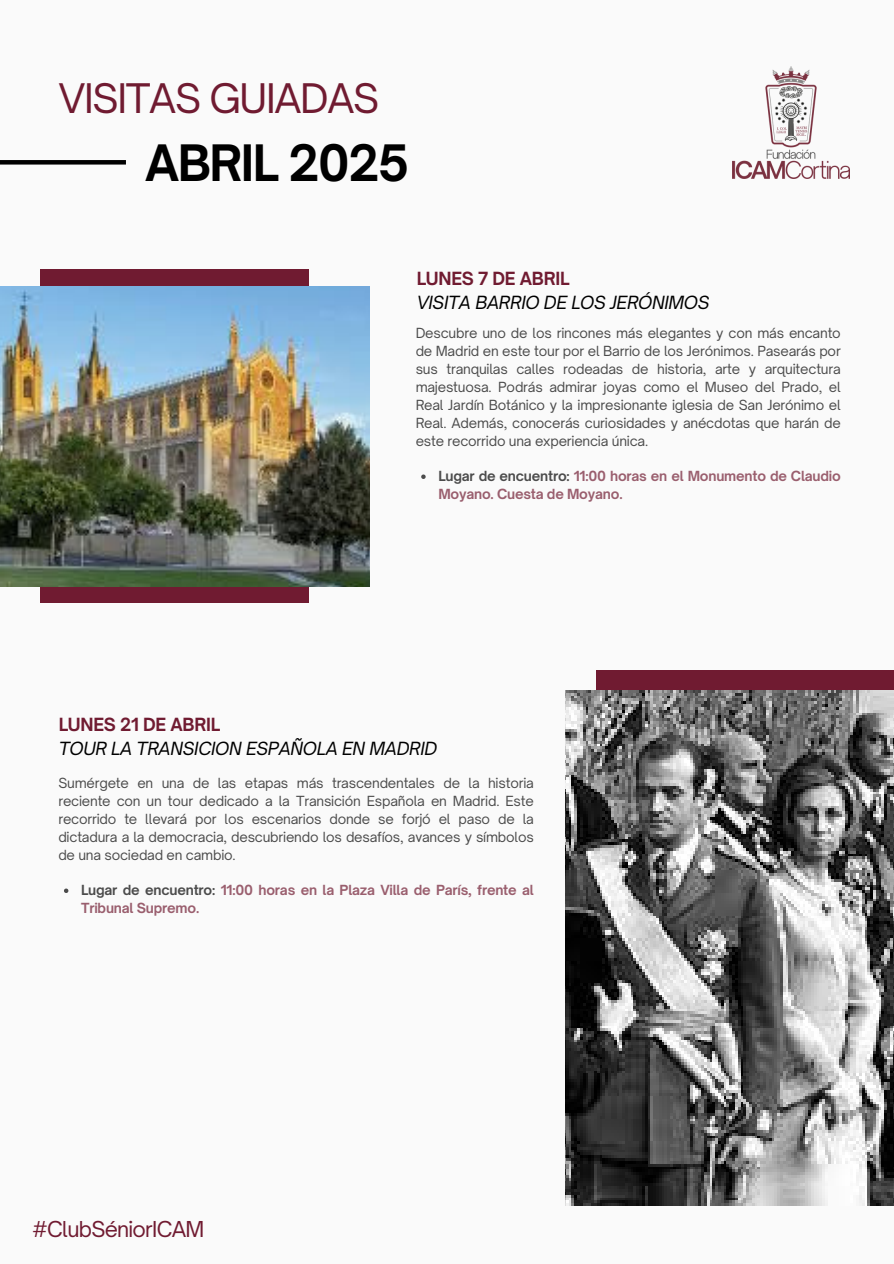
<style>
.page{position:relative;width:894px;height:1264px;background:#fff}
.page>*{position:absolute;margin:0;border:0;box-sizing:border-box;transform-origin:0 0}
.t1{font:700 48px "Open Sauce One";letter-spacing:-.035em;color:#000}
.t2{font:39px "Open Sauce One";letter-spacing:-.035em;color:#701b31}
.t3{font:21px "Open Sauce One";letter-spacing:-.035em;color:#701b31}
.t4{font:italic 17.4px "Open Sauce One";letter-spacing:-.015em;color:#000}
.t5{font:700 17.4px "Open Sauce One";letter-spacing:-.015em;color:#701b31}
.t6{font:13.35px/17.9px "Open Sauce One";letter-spacing:-.015em;color:#000;text-align:justify}
.t7{font:700 13.35px/17.9px "Open Sauce One";letter-spacing:-.015em;color:#701b31}
.s1{color:#000}
</style>
<div class="page">
<div style="left:0;top:0;width:893px;height:1263px;background:#fafafa"></div>
<hr style="left:0;top:160px;width:126px;height:4px;background:#000">
<div style="left:40px;top:269px;width:268px;height:334px;background:#701b31"></div>
<img style="left:732px;top:66px;width:117px;height:113px">
<div style="left:596px;top:670px;width:297px;height:301px;background:#701b31"></div>
<img style="left:565px;top:690px;width:328px;height:515px">
<img style="left:0;top:287px;width:369px;height:299px">
<svg style="left:421px;top:474px;width:4px;height:5px"></svg>
<svg style="left:64px;top:888px;width:4px;height:5px"></svg>
<p class="t2" style="left:58px;top:74px;width:322px">VISITAS GUIADAS</p>
<h1 class="t1" style="left:145px;top:133px;width:265px">ABRIL 2025</h1>
<p class="t5" style="left:416px;top:268px;width:154px">LUNES 7 DE ABRIL</p>
<p class="t4" style="left:416px;top:292px;width:294px">VISITA BARRIO DE LOS JERÓNIMOS</p>
<p class="t6" style="left:415px;top:324px;width:426px">Descubre uno de los rincones más elegantes y con más encanto de Madrid en este tour por el Barrio de los Jerónimos. Pasearás por sus tranquilas calles rodeadas de historia, arte y arquitectura majestuosa. Podrás admirar joyas como el Museo del Prado, el Real Jardín Botánico y la impresionante iglesia de San Jerónimo el Real. Además, conocerás curiosidades y anécdotas que harán de este recorrido una experiencia única.</p>
<p class="t7" style="left:438px;top:467px;width:404px"><span class="s1">Lugar de encuentro:</span> 11:00 horas en el Monumento de Claudio<br>Moyano. Cuesta de Moyano.</p>
<h4 class="t5" style="left:59px;top:713px;width:163px">LUNES 21 DE ABRIL</h4>
<p class="t4" style="left:59px;top:737px;width:380px">TOUR LA TRANSICION ESPAÑOLA EN MADRID</p>
<p class="t6" style="left:58px;top:774px;width:477px">Sumérgete en una de las etapas más trascendentales de la historia reciente con un tour dedicado a la Transición Española en Madrid. Este recorrido te llevará por los escenarios donde se forjó el paso de la dictadura a la democracia, descubriendo los desafíos, avances y símbolos de una sociedad en cambio.</p>
<p class="t7" style="left:81px;top:881px;width:454px"><span class="s1">Lugar de encuentro:</span> 11:00 horas en la Plaza Villa de París, frente al<br>Tribunal Supremo.</p>
<h2 class="t3" style="left:32px;top:1215px;width:174px">#ClubSéniorICAM</h2>
</div>
